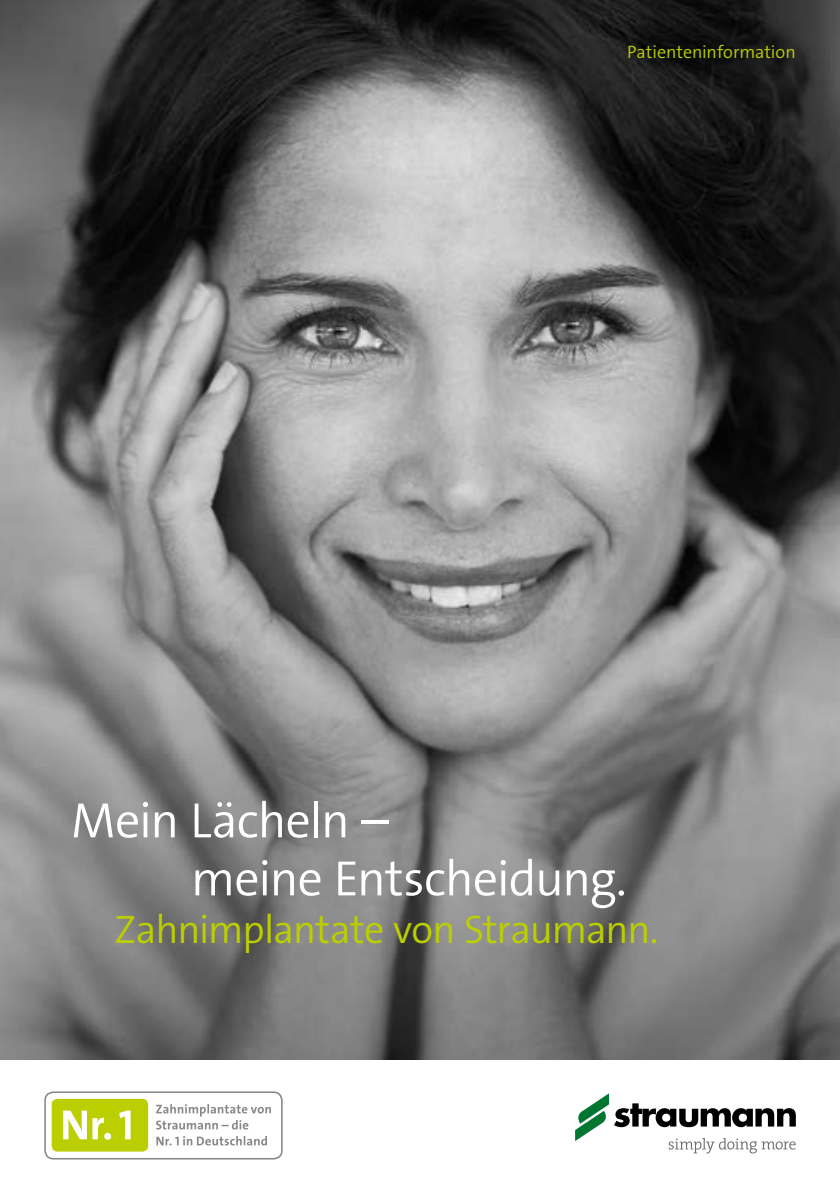
<style>
.page{position:relative;width:840px;height:1191px;background:#fff}
.page>*{position:absolute;margin:0;border:0;box-sizing:border-box;transform-origin:0 0}
.t1{font:50px/58px "The Sans LP4 Se Lig";letter-spacing:-.02em;color:#fff}
.t2{font:40px "The Sans LP4 Se Lig";letter-spacing:-.03em;color:#bbcf00}
.t3{font:18px "The Sans LP4 Se Lig";color:#bbcf00}
</style>
<div class="page">
<img style="left:0;top:0;width:839px;height:1060px">
<svg style="left:575px;top:1093px;width:220px;height:60px"></svg>
<div style="left:44px;top:1091px;width:238px;height:68px;border:2px solid #878786;border-radius:8px"></div>
<svg style="left:156px;top:1136px;width:111px;height:9px"></svg>
<svg style="left:156px;top:1104px;width:115px;height:25px"></svg>
<div style="left:52px;top:1098px;width:96px;height:53px;background:#bbcf00;border-radius:6px"></div>
<svg style="left:63px;top:1110px;width:68px;height:29px"></svg>
<p class="t3" style="left:626px;top:40px;width:170px">Patienteninformation</p>
<p class="t1" style="left:191px;top:792px;width:437px;text-indent:-120px">Mein Lächeln –<br>meine Entscheidung.</p>
<p class="t2" style="left:114px;top:904px;width:545px">Zahnimplantate von Straumann.</p>
</div>
